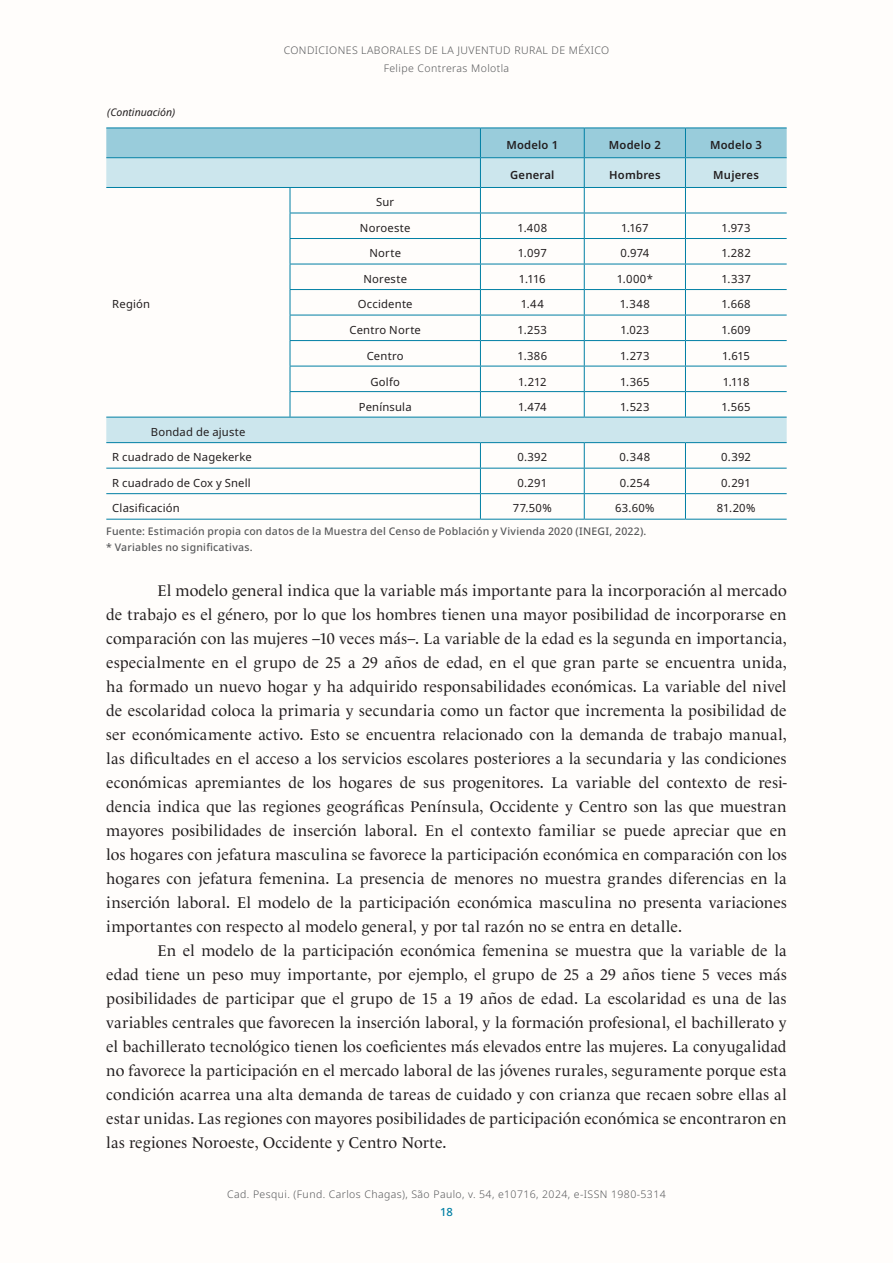
<style>
.page{position:relative;width:893px;height:1263px;background:#fff}
.page>*{position:absolute;margin:0;border:0;box-sizing:border-box;transform-origin:0 0}
.Texto_ESPANHOL{font:15.75px/24px "Le Monde Livre Std";letter-spacing:.01em;color:#231f20;text-align:justify}
.tabela_corpo{font:11.25px "Noto Sans";letter-spacing:.02em;color:#231f20}
.tabela_cabeçalho{font:600 11.25px "Noto Sans";letter-spacing:.02em;color:#231f20}
.t1{font:500 11.25px "Noto Sans";color:#007fa4}
.t2{font:300 10.5px/18.6px "Noto Sans";letter-spacing:.04em;color:#57585a;text-align:center}
.tabela_fonte_nota{font:500 10.5px "Noto Sans";letter-spacing:.02em;color:#57585a}
.tabela_titulo_2{font:italic 10.5px "Noto Sans";color:#231f20}
</style>
<div class="page">
<div style="left:106px;top:418px;width:681px;height:24px;background:#cce6ed"></div>
<svg style="left:106px;top:128px;width:681px;height:289px"></svg>
<hr style="left:106px;top:417px;width:184px;height:1px;background:#007fa4">
<hr style="left:290px;top:417px;width:190px;height:1px;background:#007fa4">
<hr style="left:480px;top:417px;width:104px;height:1px;background:#007fa4">
<hr style="left:584px;top:417px;width:101px;height:1px;background:#007fa4">
<hr style="left:685px;top:417px;width:102px;height:1px;background:#007fa4">
<hr style="left:106px;top:442px;width:184px;height:1px;background:#007fa4">
<hr style="left:290px;top:442px;width:190px;height:1px;background:#007fa4">
<hr style="left:480px;top:442px;width:104px;height:1px;background:#007fa4">
<hr style="left:584px;top:442px;width:101px;height:1px;background:#007fa4">
<hr style="left:685px;top:442px;width:102px;height:1px;background:#007fa4">
<hr style="left:106px;top:468px;width:184px;height:1px;background:#007fa4">
<hr style="left:290px;top:468px;width:190px;height:1px;background:#007fa4">
<hr style="left:480px;top:468px;width:104px;height:1px;background:#007fa4">
<hr style="left:584px;top:468px;width:101px;height:1px;background:#007fa4">
<hr style="left:685px;top:468px;width:102px;height:1px;background:#007fa4">
<hr style="left:106px;top:493px;width:184px;height:1px;background:#007fa4">
<hr style="left:290px;top:493px;width:190px;height:1px;background:#007fa4">
<hr style="left:480px;top:493px;width:104px;height:1px;background:#007fa4">
<svg style="left:480px;top:443px;width:1px;height:76px"></svg>
<hr style="left:584px;top:493px;width:101px;height:1px;background:#007fa4">
<svg style="left:584px;top:443px;width:1px;height:76px"></svg>
<hr style="left:685px;top:493px;width:102px;height:1px;background:#007fa4">
<svg style="left:685px;top:443px;width:1px;height:76px"></svg>
<hr style="left:106px;top:519px;width:184px;height:1px;background:#007fa4">
<hr style="left:290px;top:519px;width:190px;height:1px;background:#007fa4">
<hr style="left:480px;top:519px;width:104px;height:1px;background:#007fa4">
<hr style="left:584px;top:519px;width:101px;height:1px;background:#007fa4">
<hr style="left:685px;top:519px;width:102px;height:1px;background:#007fa4">
<p class="tabela_titulo_2" style="left:107px;top:104px;width:70px">(Continuación)</p>
<p class="tabela_corpo" style="left:112px;top:296px;width:39px">Región</p>
<p class="t2" style="left:284px;top:41px;width:327px">CONDICIONES LABORALES DE LA JUVENTUD RURAL DE MÉXICO<br>Felipe Contreras Molotla</p>
<p class="tabela_cabeçalho" style="left:506px;top:137px;width:54px">Modelo 1</p>
<p class="tabela_cabeçalho" style="left:609px;top:137px;width:54px">Modelo 2</p>
<p class="tabela_cabeçalho" style="left:710px;top:137px;width:54px">Modelo 3</p>
<p class="tabela_cabeçalho" style="left:510px;top:167px;width:46px">General</p>
<p class="tabela_cabeçalho" style="left:609px;top:167px;width:53px">Hombres</p>
<p class="tabela_cabeçalho" style="left:713px;top:167px;width:47px">Mujeres</p>
<p class="tabela_corpo" style="left:376px;top:194px;width:20px">Sur</p>
<p class="tabela_corpo" style="left:360px;top:220px;width:52px">Noroeste</p>
<p class="tabela_corpo" style="left:518px;top:220px;width:31px">1.408</p>
<p class="tabela_corpo" style="left:621px;top:220px;width:29px">1.167</p>
<p class="tabela_corpo" style="left:722px;top:220px;width:30px">1.973</p>
<p class="tabela_corpo" style="left:369px;top:245px;width:33px">Norte</p>
<p class="tabela_corpo" style="left:518px;top:245px;width:31px">1.097</p>
<p class="tabela_corpo" style="left:620px;top:245px;width:30px">0.974</p>
<p class="tabela_corpo" style="left:721px;top:245px;width:31px">1.282</p>
<p class="tabela_corpo" style="left:363px;top:271px;width:45px">Noreste</p>
<p class="tabela_corpo" style="left:519px;top:271px;width:28px">1.116</p>
<p class="tabela_corpo" style="left:617px;top:271px;width:38px">1.000*</p>
<p class="tabela_corpo" style="left:721px;top:271px;width:31px">1.337</p>
<p class="tabela_corpo" style="left:358px;top:296px;width:56px">Occidente</p>
<p class="tabela_corpo" style="left:521px;top:296px;width:24px">1.44</p>
<p class="tabela_corpo" style="left:620px;top:296px;width:31px">1.348</p>
<p class="tabela_corpo" style="left:721px;top:296px;width:31px">1.668</p>
<p class="tabela_corpo" style="left:349px;top:322px;width:73px">Centro Norte</p>
<p class="tabela_corpo" style="left:518px;top:322px;width:31px">1.253</p>
<p class="tabela_corpo" style="left:620px;top:322px;width:31px">1.023</p>
<p class="tabela_corpo" style="left:721px;top:322px;width:31px">1.609</p>
<p class="tabela_corpo" style="left:367px;top:348px;width:38px">Centro</p>
<p class="tabela_corpo" style="left:518px;top:348px;width:31px">1.386</p>
<p class="tabela_corpo" style="left:620px;top:348px;width:31px">1.273</p>
<p class="tabela_corpo" style="left:722px;top:348px;width:29px">1.615</p>
<p class="tabela_corpo" style="left:370px;top:374px;width:31px">Golfo</p>
<p class="tabela_corpo" style="left:518px;top:374px;width:30px">1.212</p>
<p class="tabela_corpo" style="left:620px;top:374px;width:31px">1.365</p>
<p class="tabela_corpo" style="left:723px;top:374px;width:28px">1.118</p>
<p class="tabela_corpo" style="left:359px;top:399px;width:54px">Península</p>
<p class="tabela_corpo" style="left:518px;top:399px;width:30px">1.474</p>
<p class="tabela_corpo" style="left:620px;top:399px;width:31px">1.523</p>
<p class="tabela_corpo" style="left:721px;top:399px;width:31px">1.565</p>
<p class="tabela_corpo" style="left:151px;top:424px;width:96px">Bondad de ajuste</p>
<p class="tabela_corpo" style="left:112px;top:449px;width:141px">R cuadrado de Nagekerke</p>
<p class="tabela_corpo" style="left:517px;top:449px;width:31px">0.392</p>
<p class="tabela_corpo" style="left:620px;top:449px;width:32px">0.348</p>
<p class="tabela_corpo" style="left:721px;top:449px;width:31px">0.392</p>
<p class="tabela_corpo" style="left:112px;top:475px;width:140px">R cuadrado de Cox y Snell</p>
<p class="tabela_corpo" style="left:517px;top:475px;width:31px">0.291</p>
<p class="tabela_corpo" style="left:620px;top:475px;width:32px">0.254</p>
<p class="tabela_corpo" style="left:721px;top:475px;width:31px">0.291</p>
<p class="tabela_corpo" style="left:112px;top:500px;width:69px">Clasificación</p>
<p class="tabela_corpo" style="left:513px;top:500px;width:40px">77.50%</p>
<p class="tabela_corpo" style="left:615px;top:500px;width:41px">63.60%</p>
<p class="tabela_corpo" style="left:717px;top:500px;width:40px">81.20%</p>
<p class="tabela_fonte_nota" style="left:106px;top:524px;width:542px">Fuente: Estimación propia con datos de la Muestra del Censo de Población y Vivienda 2020 (INEGI, 2022).</p>
<p class="tabela_fonte_nota" style="left:106px;top:540px;width:148px">* Variables no significativas.</p>
<p class="Texto_ESPANHOL" style="left:106px;top:579px;width:682px;text-indent:51px">El modelo general indica que la variable más importante para la incorporación al mercado de trabajo es el género, por lo que los hombres tienen una mayor posibilidad de incorporarse en comparación con las mujeres –10 veces más–. La variable de la edad es la segunda en importancia, especialmente en el grupo de 25 a 29 años de edad, en el que gran parte se encuentra unida, ha formado un nuevo hogar y ha adquirido responsabilidades económicas. La variable del nivel de escolaridad coloca la primaria y secundaria como un factor que incrementa la posibilidad de ser económicamente activo. Esto se encuentra relacionado con la demanda de trabajo manual, las dificultades en el acceso a los servicios escolares posteriores a la secundaria y las condiciones económicas apremiantes de los hogares de sus progenitores. La variable del contexto de resi&shy;dencia indica que las regiones geográficas Península, Occidente y Centro son las que muestran mayores posibilidades de inserción laboral. En el contexto familiar se puede apreciar que en los hogares con jefatura masculina se favorece la participación económica en comparación con los hogares con jefatura femenina. La presencia de menores no muestra grandes diferencias en la inserción laboral. El modelo de la participación económica masculina no presenta variaciones importantes con respecto al modelo general, y por tal razón no se entra en detalle.</p>
<p class="Texto_ESPANHOL" style="left:106px;top:939px;width:682px;text-indent:51px">En el modelo de la participación económica femenina se muestra que la variable de la edad tiene un peso muy importante, por ejemplo, el grupo de 25 a 29 años tiene 5 veces más posibilidades de participar que el grupo de 15 a 19 años de edad. La escolaridad es una de las variables centrales que favorecen la inserción laboral, y la formación profesional, el bachillerato y el bachillerato tecnológico tienen los coeficientes más elevados entre las mujeres. La conyugalidad no favorece la participación en el mercado laboral de las jóvenes rurales, seguramente porque esta condición acarrea una alta demanda de tareas de cuidado y con crianza que recaen sobre ellas al estar unidas. Las regiones con mayores posibilidades de participación económica se encontraron en las regiones Noroeste, Occidente y Centro Norte.</p>
<p class="t2" style="left:227px;top:1185px;width:440px">Cad. Pesqui. (Fund. Carlos Chagas), São Paulo, v. 54, e10716, 2024, e-ISSN 1980-5314</p>
<p class="t1" style="left:440px;top:1204px;width:14px">18</p>
</div>
